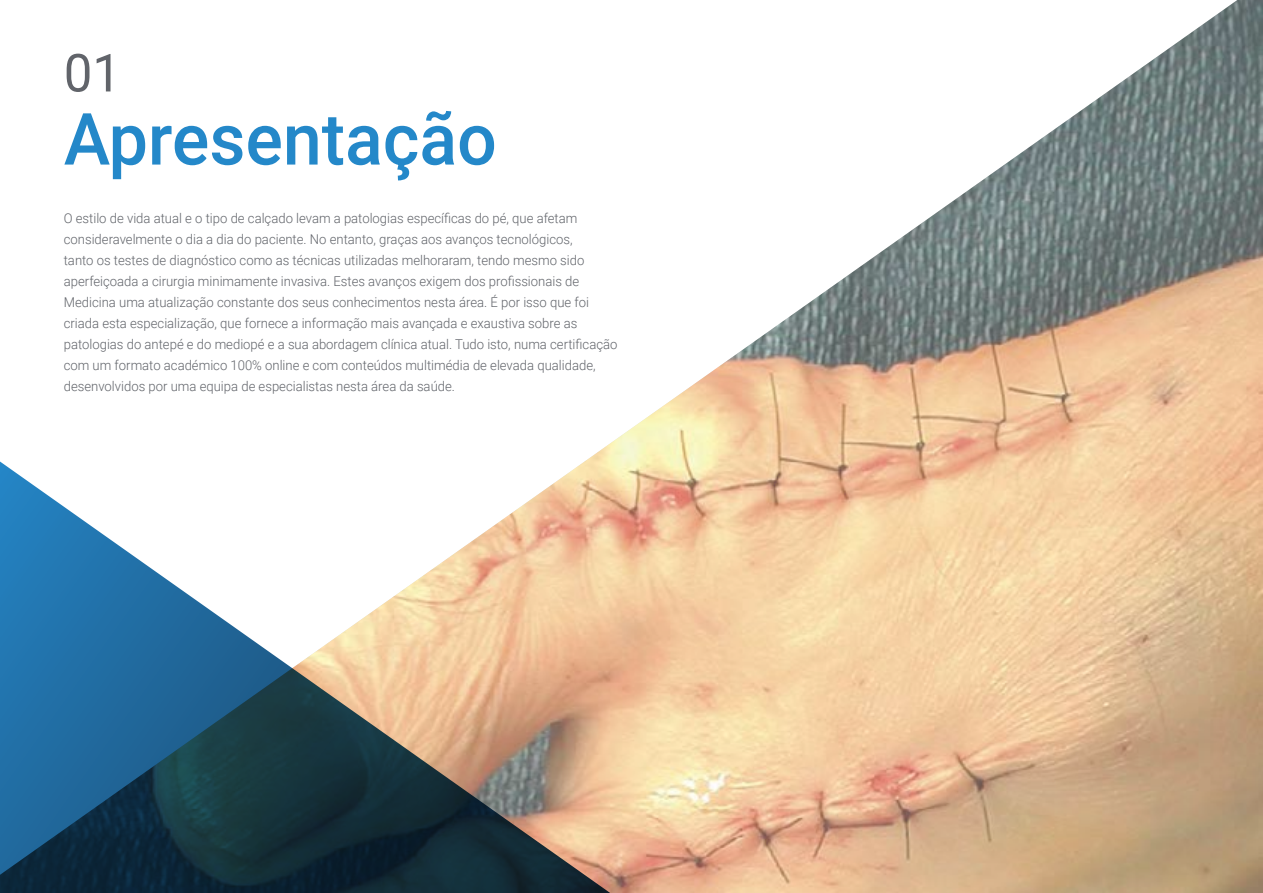
<style>
.page{position:relative;width:1263px;height:893px;background:#fff}
.page>*{position:absolute;margin:0;border:0;box-sizing:border-box;transform-origin:0 0}
.t1{font:500 72px "Roboto";color:#2488c9}
.t2{font:52.5px "Roboto";color:#61646a}
.t3{font:300 13.5px/21px "Roboto";color:#61646a}
</style>
<div class="page">
<img style="left:607px;top:0;width:656px;height:893px">
<svg style="left:0;top:446px;width:640px;height:447px"></svg>
<h2 class="t2" style="left:64px;top:36px;width:59px">01</h2>
<h1 class="t1" style="left:64px;top:89px;width:435px">Apresentação</h1>
<p class="t3" style="left:64px;top:207px;width:555px">O estilo de vida atual e o tipo de calçado levam a patologias específicas do pé, que afetam consideravelmente o dia a dia do paciente. No entanto, graças aos avanços tecnológicos,<br>tanto os testes de diagnóstico como as técnicas utilizadas melhoraram, tendo mesmo sido aperfeiçoada a cirurgia minimamente invasiva. Estes avanços exigem dos profissionais de Medicina uma atualização constante dos seus conhecimentos nesta área. É por isso que foi criada esta especialização, que fornece a informação mais avançada e exaustiva sobre as patologias do antepé e do mediopé e a sua abordagem clínica atual. Tudo isto, numa certificação com um formato académico 100% online e com conteúdos multimédia de elevada qualidade, desenvolvidos por uma equipa de especialistas nesta área da saúde.</p>
</div>
